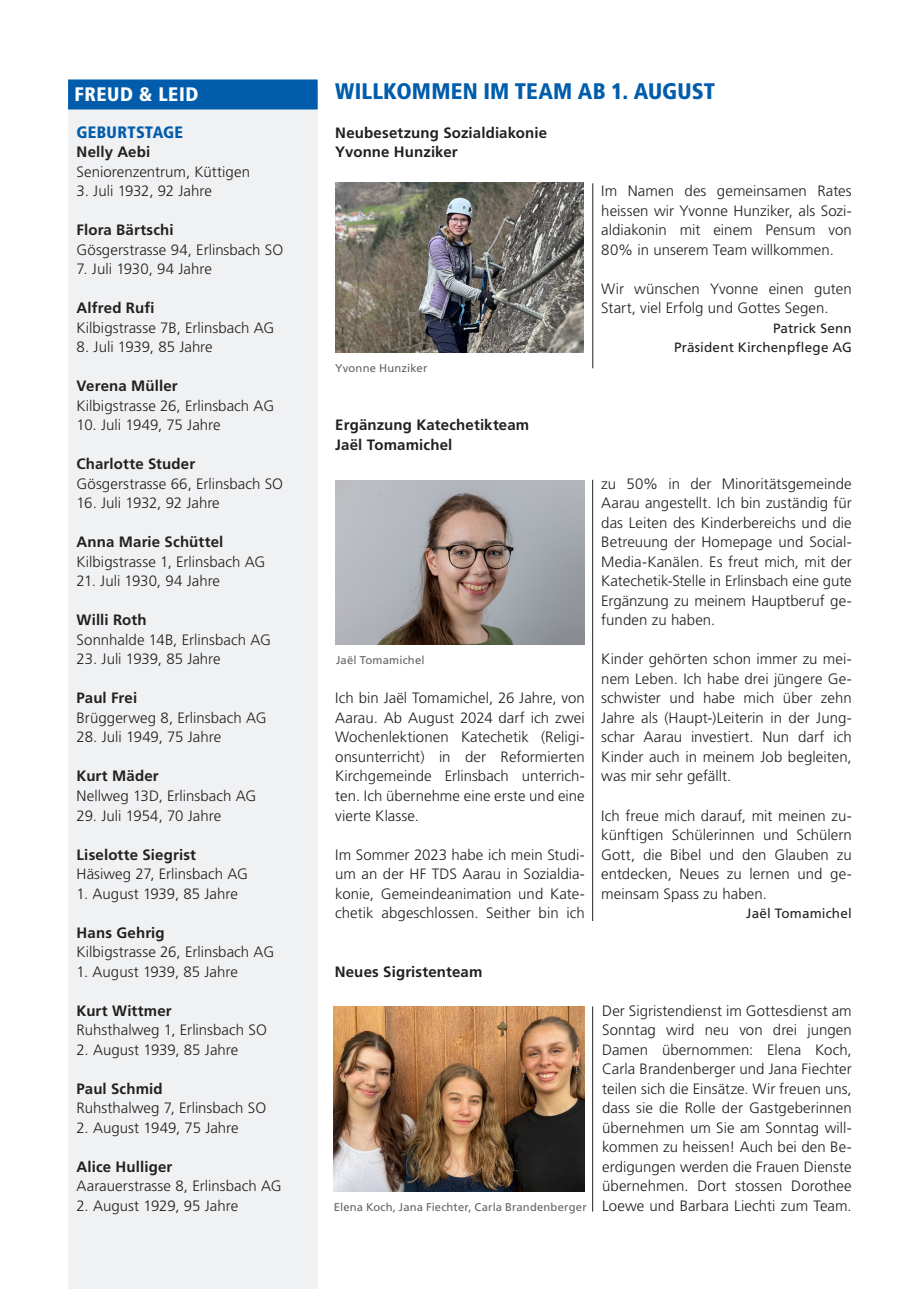
<style>
.page{position:relative;width:919px;height:1289px;background:#fff}
.page>*{position:absolute;margin:0;border:0;box-sizing:border-box;transform-origin:0 0}
._5_Titel_blau_15pt{font:900 condensed 22.5px "Frutiger LT Std";letter-spacing:.01em;color:#015dab}
._4_Titel_weiss_in_Balken_blau{font:900 condensed 19.5px "Frutiger LT Std";letter-spacing:.03em;color:#fff}
._2_Titel_blau_Einzug_11pt{font:900 condensed 16.5px "Frutiger LT Std";letter-spacing:.02em;color:#015dab}
._2_Lt_Blocksatz{font:300 15px/19.5px "Frutiger LT Std";letter-spacing:.005em;color:#231f20;text-align:justify}
._1_Lt_Einzug{font:300 15px "Frutiger LT Std";color:#231f20}
._1_Lt_Einzug-2{font:700 15px "Frutiger LT Std";letter-spacing:.01em;color:#231f20}
._2_Lt_Blocksatz-2{font:700 15px "Frutiger LT Std";letter-spacing:.01em;color:#231f20}
.Autor{font:13.5px "Frutiger LT Std";letter-spacing:.01em;color:#231f20}
.Legende{font:11.25px "Frutiger LT Std";letter-spacing:.015em;color:#636366}
</style>
<div class="page">
<img style="left:335px;top:480px;width:249px;height:164px">
<img style="left:335px;top:182px;width:248px;height:170px">
<img style="left:334px;top:1006px;width:250px;height:185px">
<div style="left:68px;top:86px;width:249px;height:1202px;background:#f0f1f2"></div>
<div style="left:68px;top:79px;width:249px;height:30px;background:#015dab"></div>
<hr style="left:592px;top:183px;width:1px;height:185px;background:#231f20">
<hr style="left:592px;top:480px;width:1px;height:441px;background:#231f20">
<hr style="left:592px;top:1006px;width:1px;height:205px;background:#231f20">
<p class="_4_Titel_weiss_in_Balken_blau" style="left:74px;top:82px;width:125px">FREUD &amp; LEID</p>
<p class="_2_Titel_blau_Einzug_11pt" style="left:77px;top:122px;width:108px">GEBURTSTAGE</p>
<p class="_1_Lt_Einzug-2" style="left:77px;top:143px;width:75px">Nelly Aebi</p>
<p class="_1_Lt_Einzug" style="left:77px;top:163px;width:175px">Seniorenzentrum, Küttigen</p>
<p class="_1_Lt_Einzug" style="left:77px;top:182px;width:137px">3. Juli 1932, 92 Jahre</p>
<p class="_1_Lt_Einzug-2" style="left:77px;top:221px;width:99px">Flora Bärtschi</p>
<p class="_1_Lt_Einzug" style="left:77px;top:241px;width:208px">Gösgerstrasse 94, Erlinsbach SO</p>
<p class="_1_Lt_Einzug" style="left:77px;top:260px;width:137px">7. Juli 1930, 94 Jahre</p>
<p class="_1_Lt_Einzug-2" style="left:77px;top:299px;width:79px">Alfred Rufi</p>
<p class="_1_Lt_Einzug" style="left:77px;top:319px;width:199px">Kilbigstrasse 7B, Erlinsbach AG</p>
<p class="_1_Lt_Einzug" style="left:77px;top:338px;width:138px">8. Juli 1939, 85 Jahre</p>
<p class="_1_Lt_Einzug-2" style="left:77px;top:377px;width:103px">Verena Müller</p>
<p class="_1_Lt_Einzug" style="left:77px;top:397px;width:199px">Kilbigstrasse 26, Erlinsbach AG</p>
<p class="_1_Lt_Einzug" style="left:77px;top:416px;width:145px">10. Juli 1949, 75 Jahre</p>
<p class="_1_Lt_Einzug-2" style="left:77px;top:455px;width:120px">Charlotte Studer</p>
<p class="_1_Lt_Einzug" style="left:77px;top:475px;width:208px">Gösgerstrasse 66, Erlinsbach SO</p>
<p class="_1_Lt_Einzug" style="left:77px;top:494px;width:145px">16. Juli 1932, 92 Jahre</p>
<p class="_1_Lt_Einzug-2" style="left:77px;top:533px;width:148px">Anna Marie Schüttel</p>
<p class="_1_Lt_Einzug" style="left:77px;top:553px;width:190px">Kilbigstrasse 1, Erlinsbach AG</p>
<p class="_1_Lt_Einzug" style="left:77px;top:572px;width:145px">21. Juli 1930, 94 Jahre</p>
<p class="_1_Lt_Einzug-2" style="left:77px;top:611px;width:72px">Willi Roth</p>
<p class="_1_Lt_Einzug" style="left:77px;top:631px;width:196px">Sonnhalde 14B, Erlinsbach AG</p>
<p class="_1_Lt_Einzug" style="left:77px;top:650px;width:146px">23. Juli 1939, 85 Jahre</p>
<p class="_1_Lt_Einzug-2" style="left:77px;top:689px;width:62px">Paul Frei</p>
<p class="_1_Lt_Einzug" style="left:77px;top:709px;width:191px">Brüggerweg 8, Erlinsbach AG</p>
<p class="_1_Lt_Einzug" style="left:77px;top:728px;width:146px">28. Juli 1949, 75 Jahre</p>
<p class="_1_Lt_Einzug-2" style="left:77px;top:767px;width:84px">Kurt Mäder</p>
<p class="_1_Lt_Einzug" style="left:77px;top:787px;width:181px">Nellweg 13D, Erlinsbach AG</p>
<p class="_1_Lt_Einzug" style="left:77px;top:806px;width:146px">29. Juli 1954, 70 Jahre</p>
<p class="_1_Lt_Einzug-2" style="left:77px;top:845px;width:121px">Liselotte Siegrist</p>
<p class="_1_Lt_Einzug" style="left:77px;top:865px;width:173px">Häsiweg 27, Erlinsbach AG</p>
<p class="_1_Lt_Einzug" style="left:77px;top:884px;width:163px">1. August 1939, 85 Jahre</p>
<p class="_1_Lt_Einzug-2" style="left:77px;top:923px;width:90px">Hans Gehrig</p>
<p class="_1_Lt_Einzug" style="left:77px;top:943px;width:199px">Kilbigstrasse 26, Erlinsbach AG</p>
<p class="_1_Lt_Einzug" style="left:77px;top:962px;width:163px">1. August 1939, 85 Jahre</p>
<p class="_1_Lt_Einzug-2" style="left:77px;top:1001px;width:97px">Kurt Wittmer</p>
<p class="_1_Lt_Einzug" style="left:77px;top:1021px;width:192px">Ruhsthalweg 1, Erlinsbach SO</p>
<p class="_1_Lt_Einzug" style="left:77px;top:1040px;width:163px">2. August 1939, 85 Jahre</p>
<p class="_1_Lt_Einzug-2" style="left:77px;top:1079px;width:88px">Paul Schmid</p>
<p class="_1_Lt_Einzug" style="left:77px;top:1099px;width:191px">Ruhsthalweg 7, Erlinsbach SO</p>
<p class="_1_Lt_Einzug" style="left:77px;top:1118px;width:163px">2. August 1949, 75 Jahre</p>
<p class="_1_Lt_Einzug-2" style="left:77px;top:1157px;width:97px">Alice Hulliger</p>
<p class="_1_Lt_Einzug" style="left:77px;top:1177px;width:206px">Aarauerstrasse 8, Erlinsbach AG</p>
<p class="_1_Lt_Einzug" style="left:77px;top:1196px;width:163px">2. August 1929, 95 Jahre</p>
<p class="_5_Titel_blau_15pt" style="left:335px;top:77px;width:381px">WILLKOMMEN IM TEAM AB 1. AUGUST</p>
<p class="_2_Lt_Blocksatz-2" style="left:335px;top:124px;width:213px">Neubesetzung Sozialdiakonie</p>
<p class="_2_Lt_Blocksatz-2" style="left:335px;top:143px;width:124px">Yvonne Hunziker</p>
<p class="Legende" style="left:335px;top:361px;width:94px">Yvonne Hunziker</p>
<p class="_2_Lt_Blocksatz" style="left:601px;top:181px;width:252px">Im Namen des gemeinsamen Rates heissen wir Yvonne Hunziker, als Sozi&shy;aldiakonin mit einem Pensum von 80% in unserem Team willkommen.</p>
<p class="_2_Lt_Blocksatz" style="left:601px;top:279px;width:252px">Wir wünschen Yvonne einen guten<br>Start, viel Erfolg und Gottes Segen.</p>
<p class="Autor" style="left:773px;top:320px;width:80px">Patrick Senn</p>
<p class="Autor" style="left:674px;top:339px;width:179px">Präsident Kirchenpflege AG</p>
<p class="_2_Lt_Blocksatz-2" style="left:335px;top:416px;width:195px">Ergänzung Katechetikteam</p>
<p class="_2_Lt_Blocksatz-2" style="left:335px;top:436px;width:119px">Jaël Tomamichel</p>
<p class="Legende" style="left:336px;top:654px;width:90px">Jaël Tomamichel</p>
<p class="_2_Lt_Blocksatz" style="left:335px;top:688px;width:251px">Ich bin Jaël Tomamichel, 26 Jahre, von Aarau. Ab August 2024 darf ich zwei Wochenlektionen Katechetik (Religi&shy;onsunterricht) in der Reformierten Kirchgemeinde Erlinsbach unterrich&shy;ten. Ich übernehme eine erste und eine vierte Klasse.</p>
<p class="_2_Lt_Blocksatz" style="left:335px;top:844px;width:251px">Im Sommer 2023 habe ich mein Studi&shy;um an der HF TDS Aarau in Sozialdia&shy;konie, Gemeindeanimation und Kate-</p>
<p class="_2_Lt_Blocksatz" style="left:335px;top:903px;width:251px">chetik abgeschlossen. Seither bin ich</p>
<p class="_2_Lt_Blocksatz" style="left:601px;top:474px;width:252px">zu 50% in der Minoritätsgemeinde Aarau angestellt. Ich bin zuständig für das Leiten des Kinderbereichs und die</p>
<p class="_2_Lt_Blocksatz" style="left:601px;top:532px;width:252px">Betreuung der Homepage und Social-Media-Kanälen. Es freut mich, mit der Katechetik-Stelle in Erlinsbach eine gute Ergänzung zu meinem Hauptberuf ge&shy;funden zu haben.</p>
<p class="_2_Lt_Blocksatz" style="left:601px;top:649px;width:252px">Kinder gehörten schon immer zu mei&shy;nem Leben. Ich habe drei jüngere Ge&shy;schwister und habe mich über zehn Jahre als (Haupt-)Leiterin in der Jung&shy;schar Aarau investiert. Nun darf ich Kinder auch in meinem Job begleiten, was mir sehr gefällt.</p>
<p class="_2_Lt_Blocksatz" style="left:601px;top:805px;width:252px">Ich freue mich darauf, mit meinen zu&shy;künftigen Schülerinnen und Schülern Gott, die Bibel und den Glauben zu entdecken, Neues zu lernen und ge&shy;meinsam Spass zu haben.</p>
<p class="Autor" style="left:746px;top:905px;width:107px">Jaël Tomamichel</p>
<p class="_2_Lt_Blocksatz-2" style="left:334px;top:962px;width:149px">Neues Sigristenteam</p>
<p class="_2_Lt_Blocksatz" style="left:602px;top:1000px;width:251px">Der Sigristendienst im Gottesdienst am Sonntag wird neu von drei jungen Damen übernommen: Elena Koch, Carla Brandenberger und Jana Fiechter teilen sich die Einsätze. Wir freuen uns, dass sie die Rolle der Gastgeberinnen übernehmen um Sie am Sonntag will&shy;kommen zu heissen! Auch bei den Be&shy;erdigungen werden die Frauen Dienste übernehmen. Dort stossen Dorothee</p>
<p class="Legende" style="left:334px;top:1200px;width:254px">Elena Koch, Jana Fiechter, Carla Brandenberger</p>
<p class="_2_Lt_Blocksatz" style="left:602px;top:1195px;width:251px">Loewe und Barbara Liechti zum Team.</p>
</div>
